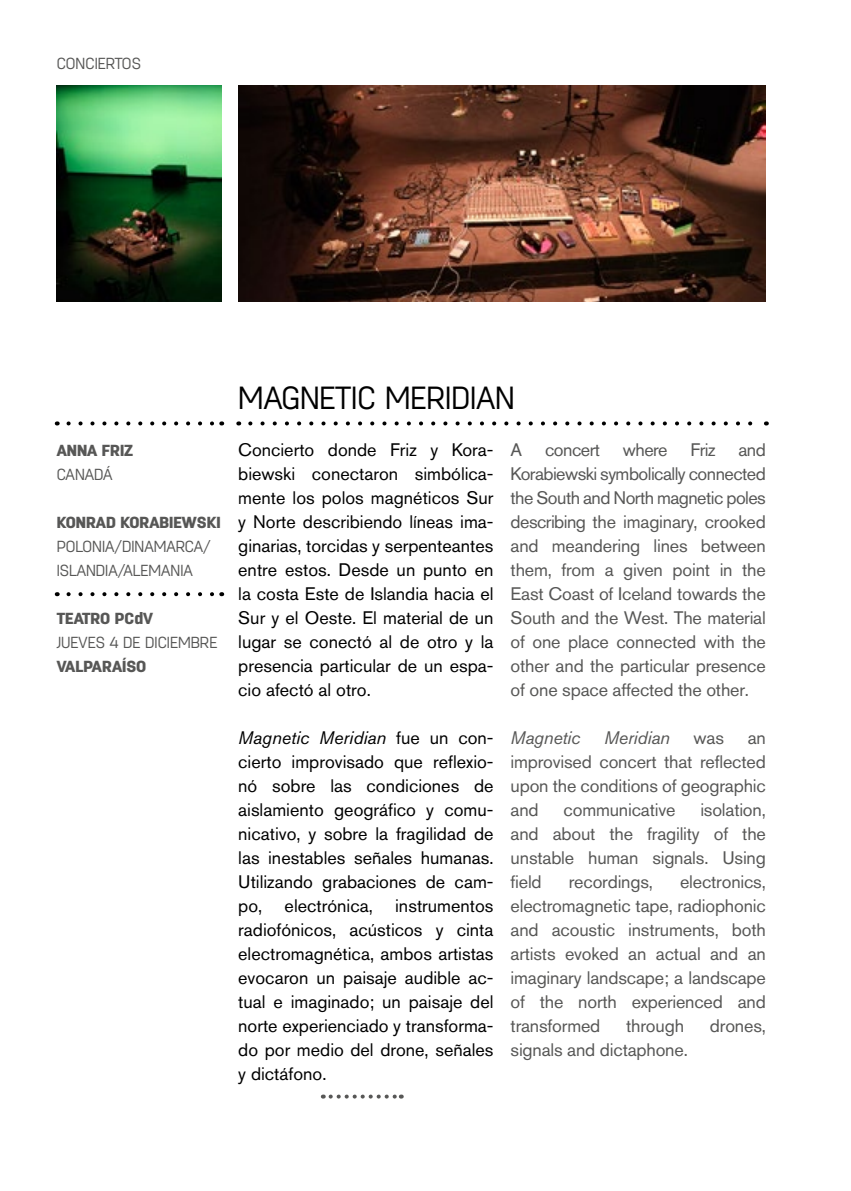
<style>
.page{position:relative;width:851px;height:1191px;background:#fff}
.page>*{position:absolute;margin:0;border:0;box-sizing:border-box;transform-origin:0 0}
.t1{font:300 32px "Antartida";color:#000}
.t2{font:18px/24px "Akzidenz Grotesk BQ";color:#000;text-align:justify}
.t3{font:18px/24px "Akzidenz Grotesk BQ";letter-spacing:-.01em;color:#575756;text-align:justify}
.t4{font:italic 18px "Akzidenz Grotesk BQ";letter-spacing:-.01em;color:#575756}
.t5{font:18px "Akzidenz Grotesk BQ";letter-spacing:-.03em;color:#575756}
.t6{font:300 16px/24px "Antartida";color:#575756}
.t7{font:900 16px "Antartida";color:#575756}
.s1{font-style:italic}
</style>
<div class="page">
<svg style="left:330px;top:1094px;width:72px;height:4px"></svg>
<svg style="left:250px;top:421px;width:503px;height:4px"></svg>
<svg style="left:68px;top:421px;width:146px;height:4px"></svg>
<svg style="left:68px;top:592px;width:146px;height:4px"></svg>
<img style="left:57px;top:85px;width:164px;height:216px">
<img style="left:238px;top:85px;width:527px;height:216px">
<p class="t6" style="left:57px;top:51px;width:86px">CONCIERTOS</p>
<p class="t7" style="left:57px;top:441px;width:78px">ANNA FRIZ</p>
<p class="t6" style="left:57px;top:463px;width:57px">CANADÁ</p>
<p class="t7" style="left:57px;top:513px;width:165px">KONRAD KORABIEWSKI</p>
<p class="t6" style="left:57px;top:535px;width:155px">POLONIA/DINAMARCA/<br>ISLANDIA/ALEMANIA</p>
<p class="t7" style="left:57px;top:609px;width:98px">TEATRO PCdV</p>
<p class="t6" style="left:57px;top:631px;width:162px">JUEVES 4 DE DICIEMBRE</p>
<p class="t7" style="left:57px;top:657px;width:91px">VALPARAÍSO</p>
<h1 class="t1" style="left:238px;top:380px;width:278px">MAGNETIC MERIDIAN</h1>
<p class="t2" style="left:238px;top:438px;width:257px">Concierto donde Friz y Kora&shy;biewski conectaron simbólica&shy;mente los polos magnéticos Sur y Norte describiendo líneas ima&shy;ginarias, torcidas y serpenteantes entre estos. Desde un punto en la costa Este de Islandia hacia el Sur y el Oeste. El material de un lugar se conectó al de otro y la presencia particular de un espa&shy;cio afectó al otro.</p>
<p class="t2" style="left:238px;top:726px;width:257px"><span class="s1">Magnetic Meridian</span> fue un con&shy;cierto improvisado que reflexio&shy;nó sobre las condiciones de aislamiento geográfico y comu&shy;nicativo, y sobre la fragilidad de las inestables señales humanas.<br>Utilizando grabaciones de cam&shy;po, electrónica, instrumentos radiofónicos, acústicos y cinta electromagnética, ambos artistas evocaron un paisaje audible ac&shy;tual e imaginado; un paisaje del norte experienciado y transforma&shy;do por medio del drone, señales y dictáfono.</p>
<p class="t3" style="left:510px;top:437px;width:13px">A</p>
<p class="t5" style="left:545px;top:439px;width:56px">concert</p>
<p class="t3" style="left:623px;top:437px;width:46px">where</p>
<p class="t3" style="left:690px;top:437px;width:27px">Friz</p>
<p class="t3" style="left:510px;top:437px;width:257px;text-indent:228px">and Korabiewski symbolically connected the South and North magnetic poles describing the imaginary, crooked and meandering lines between them, from a given point in the East Coast of Iceland towards the South and the West. The material of one place connected with the other and the particular presence of one space affected the other.</p>
<p class="t4" style="left:510px;top:727px;width:71px">Magnetic</p>
<p class="t4" style="left:604px;top:727px;width:67px">Meridian</p>
<p class="t3" style="left:693px;top:725px;width:32px">was</p>
<p class="t3" style="left:510px;top:725px;width:257px;text-indent:237px">an improvised concert that reflected upon the conditions of geographic and</p>
<p class="t3" style="left:510px;top:797px;width:257px;text-indent:190px">isolation, and about the fragility of the unstable human signals. Using field</p>
<p class="t3" style="left:563px;top:797px;width:113px">communicative</p>
<p class="t3" style="left:510px;top:869px;width:257px;text-indent:169px">electronics, electromagnetic tape, radiophonic and acoustic instruments, both artists evoked an actual and an imaginary landscape; a landscape of the north experienced and transformed</p>
<p class="t3" style="left:568px;top:869px;width:86px">recordings,</p>
<p class="t3" style="left:626px;top:1013px;width:59px">through</p>
<p class="t3" style="left:709px;top:1013px;width:57px">drones,</p>
<p class="t3" style="left:510px;top:1037px;width:179px">signals and dictaphone.</p>
</div>
